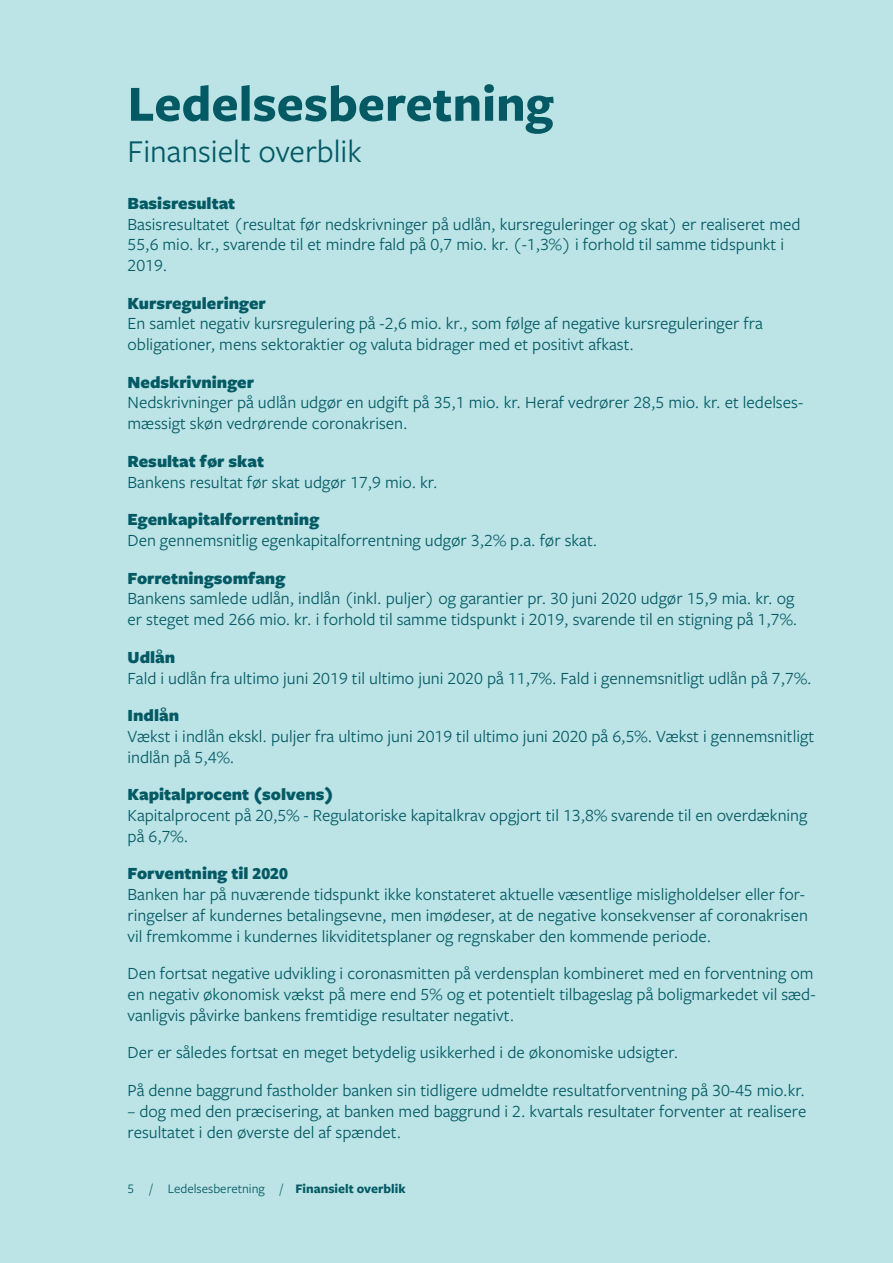
<style>
.page{position:relative;width:893px;height:1263px;background:#bce3e5}
.page>*{position:absolute;margin:0;border:0;box-sizing:border-box;transform-origin:0 0}
.t1{font:700 52.5px "Freight Sans Pro";color:#035a64}
.t2{font:33px "Freight Sans Pro";color:#035a64}
.t3{font:17.7px/20.7px "Freight Sans Pro";color:#035a64}
.t4{font:900 17.7px "Freight Sans Pro";color:#035a64}
.t5{font:13.5px "Freight Sans Pro";color:#035a64}
.s1{font-weight:700}
</style>
<div class="page">
<h1 class="t1" style="left:128px;top:68px;width:427px">Ledelsesberetning</h1>
<h2 class="t2" style="left:128px;top:129px;width:236px">Finansielt overblik</h2>
<p class="t4" style="left:128px;top:191px;width:109px">Basisresultat</p>
<p class="t3" style="left:128px;top:213px;width:674px">Basisresultatet (resultat før nedskrivninger på udlån, kursreguleringer og skat) er realiseret med<br>55,6 mio. kr., svarende til et mindre fald på 0,7 mio. kr. (-1,3%) i forhold til samme tidspunkt i<br>2019.</p>
<p class="t4" style="left:128px;top:290px;width:140px">Kursreguleringer</p>
<p class="t3" style="left:128px;top:312px;width:637px">En samlet negativ kursregulering på -2,6 mio. kr., som følge af negative kursreguleringer fra obligationer, mens sektoraktier og valuta bidrager med et positivt afkast.</p>
<p class="t4" style="left:128px;top:370px;width:128px">Nedskrivninger</p>
<p class="t3" style="left:128px;top:392px;width:677px">Nedskrivninger på udlån udgør en udgift på 35,1 mio. kr. Heraf vedrører 28,5 mio. kr. et ledelses&shy;mæssigt skøn vedrørende coronakrisen.</p>
<p class="t4" style="left:128px;top:449px;width:138px">Resultat før skat</p>
<p class="t3" style="left:128px;top:471px;width:311px">Bankens resultat før skat udgør 17,9 mio. kr.</p>
<p class="t4" style="left:128px;top:507px;width:193px">Egenkapitalforrentning</p>
<p class="t3" style="left:128px;top:529px;width:471px">Den gennemsnitlig egenkapitalforrentning udgør 3,2% p.a. før skat.</p>
<p class="t4" style="left:128px;top:566px;width:159px">Forretningsomfang</p>
<p class="t3" style="left:128px;top:588px;width:671px">Bankens samlede udlån, indlån (inkl. puljer) og garantier pr. 30 juni 2020 udgør 15,9 mia. kr. og er steget med 266 mio. kr. i forhold til samme tidspunkt i 2019, svarende til en stigning på 1,7%.</p>
<p class="t4" style="left:128px;top:645px;width:49px">Udlån</p>
<p class="t3" style="left:128px;top:667px;width:685px">Fald i udlån fra ultimo juni 2019 til ultimo juni 2020 på 11,7%. Fald i gennemsnitligt udlån på 7,7%.</p>
<p class="t4" style="left:128px;top:703px;width:53px">Indlån</p>
<p class="t3" style="left:128px;top:725px;width:688px">Vækst i indlån ekskl. puljer fra ultimo juni 2019 til ultimo juni 2020 på 6,5%. Vækst i gennemsnitligt indlån på 5,4%.</p>
<p class="t4" style="left:128px;top:782px;width:207px">Kapitalprocent (solvens)</p>
<p class="t3" style="left:128px;top:804px;width:681px">Kapitalprocent på 20,5% - Regulatoriske kapitalkrav opgjort til 13,8% svarende til en overdækning på 6,7%.</p>
<p class="t4" style="left:128px;top:861px;width:162px">Forventning til 2020</p>
<p class="t3" style="left:128px;top:883px;width:682px">Banken har på nuværende tidspunkt ikke konstateret aktuelle væsentlige misligholdelser eller for&shy;ringelser af kundernes betalingsevne, men imødeser, at de negative konsekvenser af coronakrisen vil fremkomme i kundernes likviditetsplaner og regnskaber den kommende periode.</p>
<p class="t3" style="left:128px;top:962px;width:689px;text-align:justify">Den fortsat negative udvikling i coronasmitten på verdensplan kombineret med en forventning om en negativ økonomisk vækst på mere end 5% og et potentielt tilbageslag på boligmarkedet vil sæd&shy;vanligvis påvirke bankens fremtidige resultater negativt.</p>
<p class="t3" style="left:128px;top:1033px;width:679px;line-height:37.7px">Der er således fortsat en meget betydelig usikkerhed i de økonomiske udsigter.<br>På denne baggrund fastholder banken sin tidligere udmeldte resultatforventning på 30-45 mio.kr.</p>
<p class="t3" style="left:128px;top:1100px;width:680px">– dog med den præcisering, at banken med baggrund i 2. kvartals resultater forventer at realisere resultatet i den øverste del af spændet.</p>
<p class="t5" style="left:128px;top:1179px;width:279px">5 / Ledelsesberetning / <span class="s1">Finansielt overblik</span></p>
</div>
